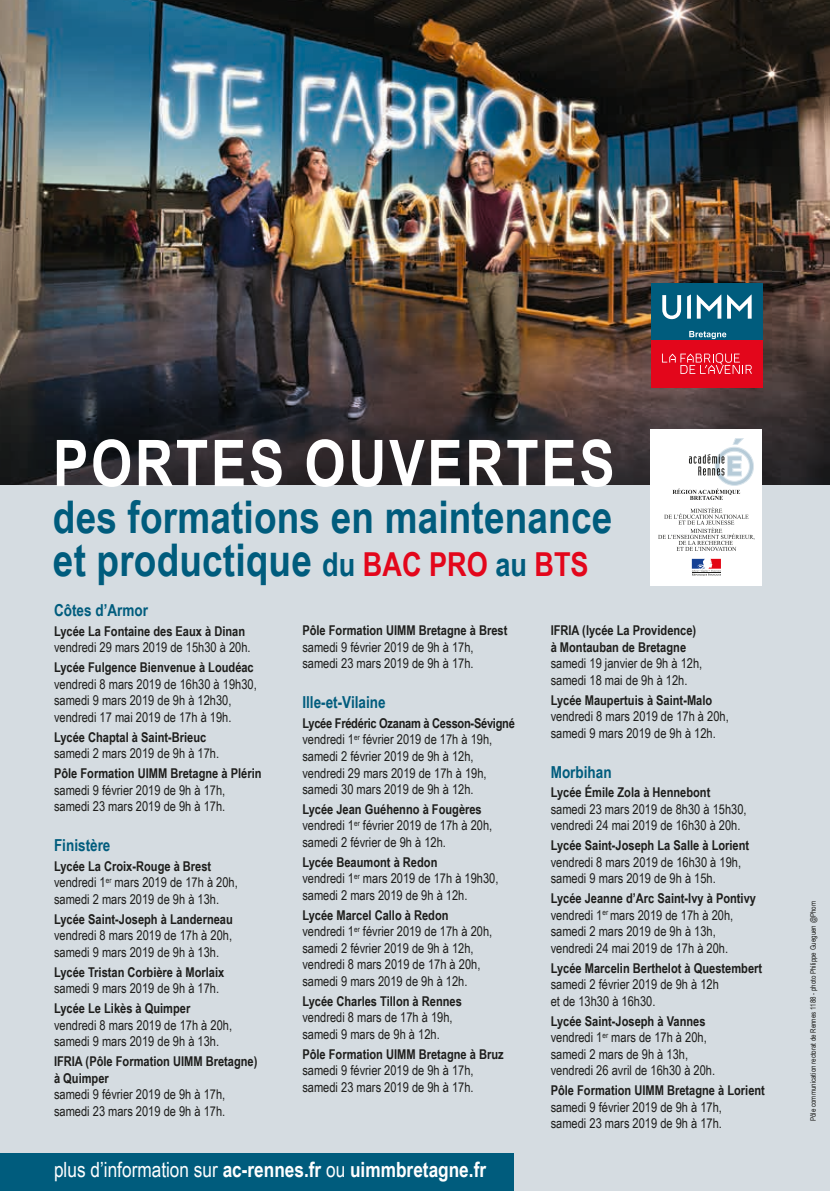
<style>
.page{position:relative;width:830px;height:1191px;background:#fff}
.page>*{position:absolute;margin:0;border:0;box-sizing:border-box;transform-origin:0 0}
.t1{font:700 64.5px "Arial Narrow";letter-spacing:.04em;color:#fff}
.t2{font:700 45px/43.5px "Arial Narrow";letter-spacing:.005em;color:#005c7d}
.t3{font:700 21px "Arial Narrow";color:#fff}
.t4{font:700 16.5px "Arial Narrow";color:#005c7d}
.t5{font:13.5px/16.5px "Arial Narrow";color:#1d1d1b}
.t6{font:700 13.5px/16.5px "Arial Narrow";color:#1d1d1b}
.t7{font:7.5px "Arial Narrow";color:#1d1d1b}
.s1{font-size:33px}
.s2{font-size:33px;color:#e3061b}
.s3{font-weight:700}
.s4{font-weight:400}
</style>
<div class="page">
<div style="left:0;top:472px;width:829px;height:719px;background:#d5dce1"></div>
<img style="left:0;top:0;width:829px;height:485px">
<div style="left:650px;top:283px;width:112px;height:57px;background:#005c7d"></div>
<svg style="left:662px;top:295px;width:18px;height:24px"></svg>
<svg style="left:687px;top:295px;width:3px;height:24px"></svg>
<svg style="left:696px;top:294px;width:55px;height:25px"></svg>
<div style="left:650px;top:340px;width:112px;height:47px;background:#e3061b"></div>
<svg style="left:662px;top:353px;width:89px;height:21px"></svg>
<svg style="left:689px;top:331px;width:37px;height:8px"></svg>
<div style="left:0;top:1153px;width:513px;height:38px;background:#005c7d"></div>
<div style="left:650px;top:429px;width:112px;height:156px;background:#fff"></div>
<svg style="left:692px;top:558px;width:29px;height:18px"></svg>
<svg style="left:691px;top:559px;width:29px;height:17px"></svg>
<svg style="left:672px;top:438px;width:81px;height:62px"></svg>
<svg style="left:658px;top:507px;width:96px;height:44px"></svg>
<h1 class="t1" style="left:53px;top:414px;width:563px">PORTES OUVERTES</h1>
<h2 class="t2" style="left:53px;top:493px;width:560px">des formations en maintenance et productique <span class="s1">du</span> <span class="s2">BAC PRO</span> <span class="s1">au</span> <span class="s2">BTS</span></h2>
<p class="t4" style="left:54px;top:597px;width:95px">Côtes d’Armor</p>
<p class="t6" style="left:54px;top:622px;width:192px">Lycée La Fontaine des Eaux à Dinan</p>
<p class="t5" style="left:54px;top:639px;width:198px">vendredi 29 mars 2019 de 15h30 à 20h.</p>
<p class="t6" style="left:54px;top:658px;width:201px">Lycée Fulgence Bienvenue à Loudéac</p>
<p class="t5" style="left:54px;top:675px;width:204px">vendredi 8 mars 2019 de 16h30 à 19h30, samedi 9 mars 2019 de 9h à 12h30, vendredi 17 mai 2019 de 17h à 19h.</p>
<p class="t6" style="left:54px;top:728px;width:154px">Lycée Chaptal à Saint-Brieuc</p>
<p class="t5" style="left:54px;top:744px;width:166px">samedi 2 mars 2019 de 9h à 17h.</p>
<p class="t6" style="left:54px;top:764px;width:209px">Pôle Formation UIMM Bretagne à Plérin</p>
<p class="t5" style="left:54px;top:781px;width:173px">samedi 9 février 2019 de 9h à 17h, samedi 23 mars 2019 de 9h à 17h.</p>
<p class="t4" style="left:54px;top:832px;width:58px">Finistère</p>
<p class="t5" style="left:54px;top:857px;width:185px"><span class="s3">Lycée La Croix-Rouge à Brest </span>vendredi 1<sup>er</sup> mars 2019 de 17h à 20h, samedi 2 mars 2019 de 9h à 13h.</p>
<p class="t6" style="left:54px;top:910px;width:180px">Lycée Saint-Joseph à Landerneau</p>
<p class="t5" style="left:54px;top:926px;width:179px">vendredi 8 mars 2019 de 17h à 20h, samedi 9 mars 2019 de 9h à 13h.</p>
<p class="t6" style="left:54px;top:963px;width:172px">Lycée Tristan Corbière à Morlaix</p>
<p class="t5" style="left:54px;top:979px;width:166px">samedi 9 mars 2019 de 9h à 17h.</p>
<p class="t6" style="left:54px;top:999px;width:138px">Lycée Le Likès à Quimper</p>
<p class="t5" style="left:54px;top:1016px;width:179px">vendredi 8 mars 2019 de 17h à 20h, samedi 9 mars 2019 de 9h à 13h.</p>
<p class="t6" style="left:54px;top:1052px;width:205px">IFRIA (Pôle Formation UIMM Bretagne) à Quimper</p>
<p class="t5" style="left:54px;top:1085px;width:173px">samedi 9 février 2019 de 9h à 17h, samedi 23 mars 2019 de 9h à 17h.</p>
<p class="t6" style="left:302px;top:621px;width:206px">Pôle Formation UIMM Bretagne à Brest</p>
<p class="t5" style="left:302px;top:638px;width:173px">samedi 9 février 2019 de 9h à 17h, samedi 23 mars 2019 de 9h à 17h.</p>
<p class="t4" style="left:302px;top:690px;width:85px">Ille-et-Vilaine</p>
<p class="t5" style="left:302px;top:714px;width:214px"><span class="s3">Lycée Frédéric Ozanam à Cesson-Sévigné </span>vendredi 1<sup>er</sup> février 2019 de 17h à 19h, samedi 2 février 2019 de 9h à 12h, vendredi 29 mars 2019 de 17h à 19h, samedi 30 mars 2019 de 9h à 12h.</p>
<p class="t5" style="left:302px;top:800px;width:191px"><span class="s3">Lycée Jean Guéhenno à Fougères </span>vendredi 1<sup>er</sup> février 2019 de 17h à 20h, samedi 2 février de 9h à 12h.</p>
<p class="t5" style="left:302px;top:853px;width:197px"><span class="s3">Lycée Beaumont à Redon<br></span>vendredi 1<sup>er</sup> mars 2019 de 17h à 19h30, samedi 2 mars 2019 de 9h à 12h.</p>
<p class="t5" style="left:302px;top:906px;width:191px"><span class="s3">Lycée Marcel Callo à Redon </span>vendredi 1<sup>er</sup> février 2019 de 17h à 20h, samedi 2 février 2019 de 9h à 12h, vendredi 8 mars 2019 de 17h à 20h, samedi 9 mars 2019 de 9h à 12h.</p>
<p class="t6" style="left:302px;top:992px;width:161px">Lycée Charles Tillon à Rennes</p>
<p class="t5" style="left:302px;top:1008px;width:152px">vendredi 8 mars de 17h à 19h, samedi 9 mars de 9h à 12h.</p>
<p class="t6" style="left:302px;top:1045px;width:203px">Pôle Formation UIMM Bretagne à Bruz</p>
<p class="t5" style="left:302px;top:1061px;width:173px">samedi 9 février 2019 de 9h à 17h, samedi 23 mars 2019 de 9h à 17h.</p>
<h3 class="t3" style="left:54px;top:1153px;width:433px"><span class="s4">plus d’information sur</span> ac-rennes.fr <span class="s4">ou</span> uimmbretagne.fr</h3>
<p class="t6" style="left:550px;top:621px;width:147px">IFRIA (lycée La Providence) à Montauban de Bretagne</p>
<p class="t5" style="left:550px;top:654px;width:153px">samedi 19 janvier de 9h à 12h, samedi 18 mai de 9h à 12h.</p>
<p class="t6" style="left:550px;top:691px;width:163px">Lycée Maupertuis à Saint-Malo</p>
<p class="t5" style="left:550px;top:707px;width:179px">vendredi 8 mars 2019 de 17h à 20h, samedi 9 mars 2019 de 9h à 12h.</p>
<p class="t4" style="left:550px;top:759px;width:62px">Morbihan</p>
<p class="t6" style="left:550px;top:783px;width:161px">Lycée Émile Zola à Hennebont</p>
<p class="t5" style="left:550px;top:800px;width:197px">samedi 23 mars 2019 de 8h30 à 15h30, vendredi 24 mai 2019 de 16h30 à 20h.</p>
<p class="t6" style="left:550px;top:836px;width:200px">Lycée Saint-Joseph La Salle à Lorient</p>
<p class="t5" style="left:550px;top:853px;width:192px">vendredi 8 mars 2019 de 16h30 à 19h, samedi 9 mars 2019 de 9h à 15h.</p>
<p class="t5" style="left:550px;top:889px;width:207px"><span class="s3">Lycée Jeanne d’Arc Saint-Ivy à Pontivy </span>vendredi 1<sup>er</sup> mars 2019 de 17h à 20h, samedi 2 mars 2019 de 9h à 13h, vendredi 24 mai 2019 de 17h à 20h.</p>
<p class="t6" style="left:550px;top:959px;width:213px">Lycée Marcelin Berthelot à Questembert</p>
<p class="t5" style="left:550px;top:975px;width:170px">samedi 2 février 2019 de 9h à 12h et de 13h30 à 16h30.</p>
<p class="t5" style="left:550px;top:1012px;width:166px"><span class="s3">Lycée Saint-Joseph à Vannes </span>vendredi 1<sup>er</sup> mars de 17h à 20h, samedi 2 mars de 9h à 13h, vendredi 26 avril de 16h30 à 20h.</p>
<p class="t6" style="left:550px;top:1081px;width:216px">Pôle Formation UIMM Bretagne à Lorient</p>
<p class="t5" style="left:550px;top:1098px;width:173px">samedi 9 février 2019 de 9h à 17h, samedi 23 mars 2019 de 9h à 17h.</p>
<p class="t7" style="left:807px;top:1121px;width:221px;rotate:-90deg">Pôle communication rectorat de Rennes 1188 - photo Philippe Gueguen @Phom</p>
</div>
